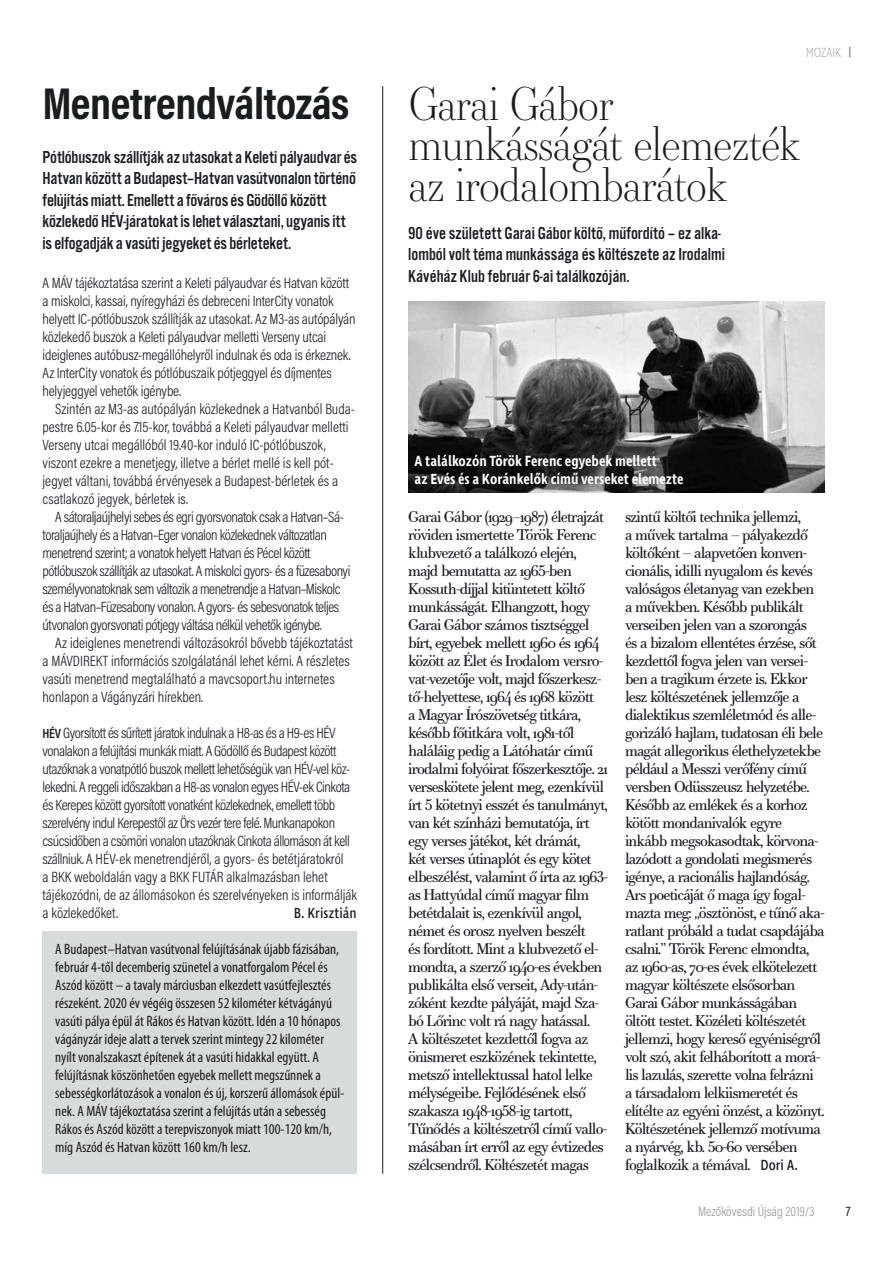
<style>
.page{position:relative;width:893px;height:1263px;background:#fff}
.page>*{position:absolute;margin:0;border:0;box-sizing:border-box;transform-origin:0 0}
.t1{font:300 45px/40.5px "Essonnes Display";letter-spacing:-.03em;color:#1b1c20}
.t2{font:700 45px "Acumin Pro Cond";letter-spacing:-.01em;color:#1b1c20}
.t3{font:18px/21.6px "Alternate Got No 3 D";letter-spacing:-.005em;color:#1b1c20}
.t4{font:15px/18px "Essonnes Text";letter-spacing:-.055em;color:#1b1c20}
.t5{font:300 15px/18px "Acumin Pro Cond";letter-spacing:-.03em;color:#1b1c20}
.t6{font:300 15px/18px "Acumin Pro Cond";letter-spacing:-.01em;color:#1b1c20}
.t7{font:condensed 15px/18px "Myriad Pro";color:#1b1c20}
.t8{font:600 15px/18px "Ingra Cd";color:#fff}
.t9{font:15px "Ingra Cd";color:#1b1c20}
.t10{font:300 13.5px "Acumin Pro Cond";color:#98989c}
.t11{font:200 13.5px "Ingra Cd";letter-spacing:-.03em;color:#98989c}
.t12{font:13.5px "Acumin Pro Cond";color:#1b1c20}
.s1{font-weight:600;font-size:13.5px}
</style>
<div class="page">
<div style="left:43px;top:931px;width:314px;height:243px;background:#d8dbdc"></div>
<img style="left:408px;top:301px;width:417px;height:192px">
<hr style="left:382px;top:86px;width:1px;height:1088px;background:#1b1c20">
<h1 class="t2" style="left:43px;top:74px;width:308px">Menetrendváltozás</h1>
<p class="t3" style="left:43px;top:146px;width:316px">Pótlóbuszok szállítják az utasokat a Keleti pályaudvar és Hatvan között a Budapest–Hatvan vasútvonalon történő felújítás miatt. Emellett a főváros és Gödöllő között közlekedő HÉV-járatokat is lehet választani, ugyanis itt is elfogadják a vasúti jegyeket és bérleteket.</p>
<p class="t6" style="left:43px;top:274px;width:315px">A MÁV tájékoztatása szerint a Keleti pályaudvar és Hatvan között a miskolci, kassai, nyíregyházi és debreceni InterCity vonatok helyett IC-pótlóbuszok szállítják az utasokat. Az M3-as autópályán közlekedő buszok a Keleti pályaudvar melletti Verseny utcai ideiglenes autóbusz-megállóhelyről indulnak és oda is érkeznek.<br>Az InterCity vonatok és pótlóbuszaik pótjeggyel és díjmentes helyjeggyel vehetők igénybe.</p>
<p class="t6" style="left:43px;top:400px;width:314px;text-indent:13px">Szintén az M3-as autópályán közlekednek a Hatvanból Buda&shy;pestre 6.05-kor és 7.15-kor, továbbá a Keleti pályaudvar melletti Verseny utcai megállóból 19.40-kor induló IC-pótlóbuszok, viszont ezekre a menetjegy, illetve a bérlet mellé is kell pót&shy;jegyet váltani, továbbá érvényesek a Budapest-bérletek és a csatlakozó jegyek, bérletek is.</p>
<p class="t5" style="left:43px;top:508px;width:309px;text-indent:13px">A sátoraljaújhelyi sebes és egri gyorsvonatok csak a Hatvan–Sá&shy;toraljaújhely és a Hatvan–Eger vonalon közlekednek változatlan menetrend szerint; a vonatok helyett Hatvan és Pécel között pótlóbuszok szállítják az utasokat. A miskolci gyors- és a füzesabonyi személyvonatoknak sem változik a menetrendje a Hatvan–Miskolc és a Hatvan–Füzesabony vonalon. A gyors- és sebesvonatok teljes útvonalon gyorsvonati pótjegy váltása nélkül vehetők igénybe.</p>
<p class="t6" style="left:43px;top:634px;width:312px;text-indent:13px">Az ideiglenes menetrendi változásokról bővebb tájékoztatást a MÁVDIREKT információs szolgálatánál lehet kérni. A részletes vasúti menetrend megtalálható a mavcsoport.hu internetes honlapon a Vágányzári hírekben.</p>
<p class="t5" style="left:43px;top:724px;width:316px"><span class="s1">HÉV</span> Gyorsított és sűrített járatok indulnak a H8-as és a H9-es HÉV vonalakon a felújítási munkák miatt. A Gödöllő és Budapest között utazóknak a vonatpótló buszok mellett lehetőségük van HÉV-vel köz&shy;lekedni. A reggeli időszakban a H8-as vonalon egyes HÉV-ek Cinkota és Kerepes között gyorsított vonatként közlekednek, emellett több szerelvény indul Kerepestől az Örs vezér tere felé. Munkanapokon csúcsidőben a csömöri vonalon utazóknak Cinkota állomáson át kell szállniuk. A HÉV-ek menetrendjéről, a gyors- és betétjáratokról<br>a BKK weboldalán vagy a BKK FUTÁR alkalmazásban lehet tájékozódni, de az állomásokon és szerelvényeken is informálják a közlekedőket.</p>
<p class="t7" style="left:55px;top:940px;width:291px">A Budapest–Hatvan vasútvonal felújításának újabb fázisában, február 4-től decemberig szünetel a vonatforgalom Pécel és Aszód között – a tavaly márciusban elkezdett vasútfejlesztés részeként. 2020 év végéig összesen 52 kilométer kétvágányú vasúti pálya épül át Rákos és Hatvan között. Idén a 10 hónapos vágányzár ideje alatt a tervek szerint mintegy 22 kilométer nyílt vonalszakaszt építenek át a vasúti hidakkal együtt. A felújításnak köszönhetően egyebek mellett megszűnnek a sebességkorlátozások a vonalon és új, korszerű állomások épül&shy;nek. A MÁV tájékoztatása szerint a felújítás után a sebesség Rákos és Aszód között a terepviszonyok miatt 100-120 km/h, míg Aszód és Hatvan között 160 km/h lesz.</p>
<p class="t9" style="left:294px;top:904px;width:64px">B. Krisztián</p>
<p class="t11" style="left:806px;top:44px;width:37px">MOZAIK</p>
<h1 class="t1" style="left:408px;top:82px;width:394px">Garai Gábor munkásságát elemezték az irodalombarátok</h1>
<p class="t3" style="left:408px;top:222px;width:318px">90 éve született Garai Gábor költő, műfordító – ez alka&shy;lomból volt téma munkássága és költészete az Irodalmi<br>Kávéház Klub február 6-ai találkozóján.</p>
<p class="t8" style="left:415px;top:452px;width:270px">A találkozón Török Ferenc egyebek mellett<br>az Evés és a Koránkelők című verseket elemezte</p>
<p class="t4" style="left:408px;top:507px;width:201px">Garai Gábor (1929–1987) életrajzát röviden ismertette Török Ferenc klubvezető a találkozó elején, majd bemutatta az 1965-ben Kossuth-díjjal kitüntetett költő munkásságát. Elhangzott, hogy Garai Gábor számos tisztséggel bírt, egyebek mellett 1960 és 1964 között az Élet és Irodalom versro&shy;vat-vezetője volt, majd főszerkesz&shy;tő-helyettese, 1964 és 1968 között<br>a Magyar Írószövetség titkára, később főtitkára volt, 1981-től haláláig pedig a Látóhatár című irodalmi folyóirat főszerkesztője. 21 verseskötete jelent meg, ezenkívül írt 5 kötetnyi esszét és tanulmányt, van két színházi bemutatója, írt egy verses játékot, két drámát,<br>két verses útinaplót és egy kötet elbeszélést, valamint ő írta az 1963- as Hattyúdal című magyar film betétdalait is, ezenkívül angol, német és orosz nyelven beszélt<br>és fordított. Mint a klubvezető el&shy;mondta, a szerző 1940-es években publikálta első verseit, Ady-után&shy;zóként kezdte pályáját, majd Sza&shy;bó Lőrinc volt rá nagy hatással.<br>A költészetet kezdettől fogva az önismeret eszközének tekintette, metsző intellektussal hatol lelke mélységeibe. Fejlődésének első szakasza 1948-1958-ig tartott, Tűnődés a költészetről című vallo&shy;másában írt erről az egy évtizedes szélcsendről. Költészetét magas</p>
<p class="t4" style="left:625px;top:507px;width:201px">szintű költői technika jellemzi,<br>a művek tartalma – pályakezdő költőként – alapvetően konven&shy;cionális, idilli nyugalom és kevés valóságos életanyag van ezekben a művekben. Később publikált verseiben jelen van a szorongás<br>és a bizalom ellentétes érzése, sőt kezdettől fogva jelen van versei&shy;ben a tragikum érzete is. Ekkor lesz költészetének jellemzője a dialektikus szemléletmód és alle&shy;gorizáló hajlam, tudatosan éli bele magát allegorikus élethelyzetekbe például a Messzi verőfény című versben Odüsszeusz helyzetébe.<br>Később az emlékek és a korhoz kötött mondanivalók egyre inkább megsokasodtak, körvona&shy;lazódott a gondolati megismerés igénye, a racionális hajlandóság.<br>Ars poeticáját ő maga így fogal&shy;mazta meg: „ösztönöst, e tűnő aka&shy;ratlant próbáld a tudat csapdájába csalni.” Török Ferenc elmondta, az 1960-as, 70-es évek elkötelezett magyar költészete elsősorban Garai Gábor munkásságában öltött testet. Közéleti költészetét jellemzi, hogy kereső egyéniségről volt szó, akit felháborított a morá&shy;lis lazulás, szerette volna felrázni<br>a társadalom lelkiismeretét és elítélte az egyéni önzést, a közönyt.<br>Költészetének jellemző motívuma a nyárvég, kb. 50-60 versében foglalkozik a témával.</p>
<p class="t9" style="left:760px;top:1156px;width:39px">Dori A.</p>
<p class="t10" style="left:698px;top:1202px;width:118px">Mezőkövesdi Újság 2019/3</p>
<p class="t12" style="left:846px;top:1202px;width:6px">7</p>
</div>
